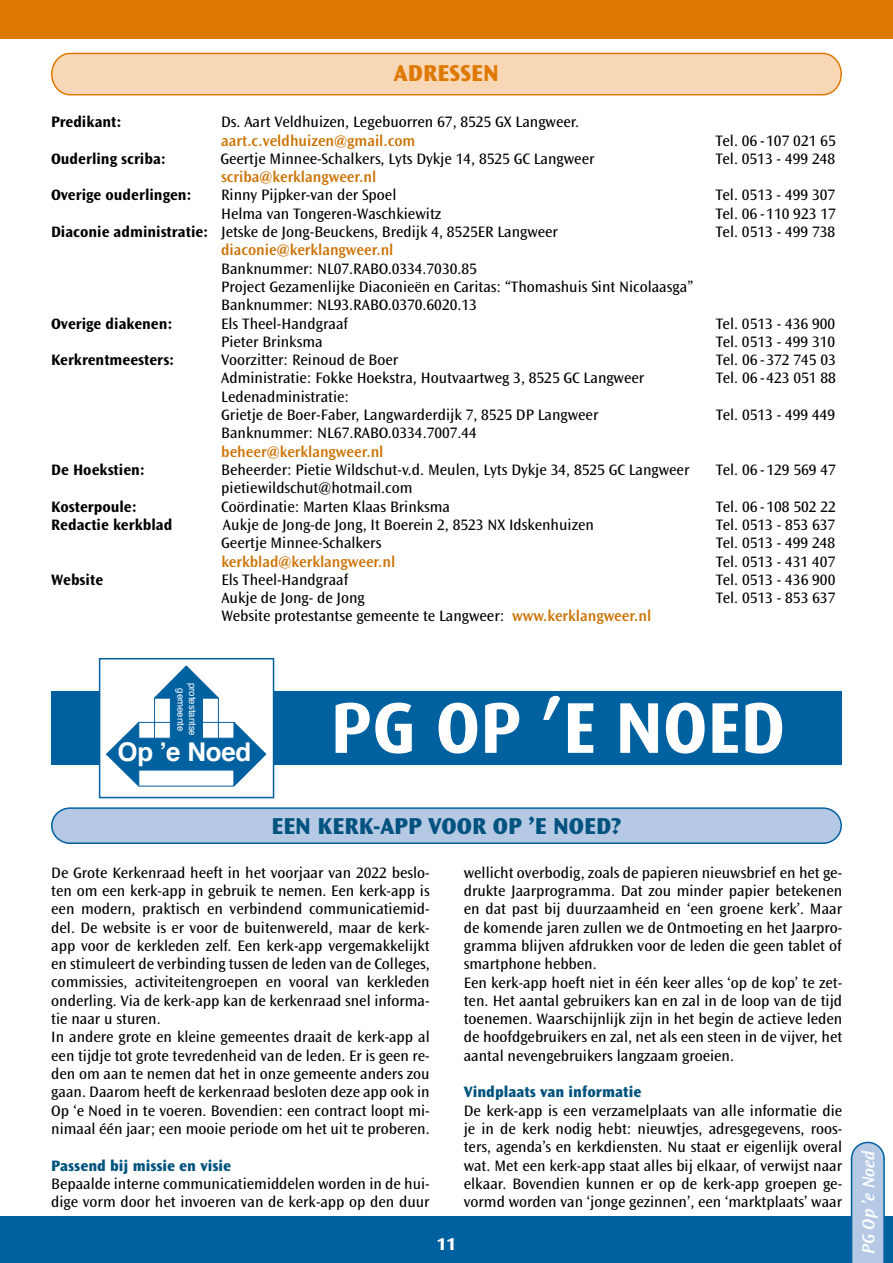
<style>
.page{position:relative;width:893px;height:1263px;background:#fff}
.page>*{position:absolute;margin:0;border:0;box-sizing:border-box;transform-origin:0 0}
.t1{font:700 72px "Dax";color:#fff}
.t2{font:700 25.8px "Helvetica";letter-spacing:-.005em;color:#fff}
.t3{font:800 24px "Ocean Sans Std";color:#00537e}
.t4{font:800 24px "Ocean Sans Std";color:#de7900}
.t5{font:italic 600 18px "Ocean Sans Std";color:#fff}
.t6{font:800 18px "Ocean Sans Std";color:#fff}
.t7{font:15.75px/18.3px "Ocean Sans Std";color:#000}
.t8{font:700 15.75px "Ocean Sans Std";color:#000}
.t9{font:600 15.75px "Ocean Sans Std";color:#cc7203}
.t10{font:800 15.75px "Ocean Sans Std";color:#00537e}
.t11{font:9.6px "Helvetica";color:#fff}
.s1{font-weight:700}
.s2{font-weight:600;color:#cc7203}
</style>
<div class="page">
<div style="left:0;top:1217px;width:893px;height:46px;background:#0061a1"></div>
<svg style="left:850px;top:1141px;width:36px;height:122px;background:#a6c0de"></svg>
<svg style="left:51px;top:52px;width:791px;height:44px;background:#f6d1ac"></svg>
<div style="left:51px;top:691px;width:791px;height:74px;background:#0061a1"></div>
<div style="left:100px;top:659px;width:174px;height:138px;background:#fff"></div>
<svg style="left:106px;top:665px;width:160px;height:122px"></svg>
<hr style="left:139px;top:722px;width:31px;height:1px;background:#0061a1">
<hr style="left:154px;top:698px;width:1px;height:40px;background:#0061a1">
<hr style="left:218px;top:698px;width:1px;height:40px;background:#0061a1">
<hr style="left:202px;top:722px;width:32px;height:1px;background:#0061a1">
<hr style="left:139px;top:786px;width:95px;height:1px;background:#0061a1">
<div style="left:99px;top:658px;width:175px;height:140px;border:2px solid #0061a1"></div>
<svg style="left:51px;top:807px;width:791px;height:37px;background:#a7c0df"></svg>
<div style="left:0;top:0;width:893px;height:38px;background:#de7900"></div>
<h3 class="t4" style="left:394px;top:60px;width:107px">ADRESSEN</h3>
<p class="t8" style="left:51px;top:113px;width:72px">Predikant:</p>
<p class="t7" style="left:221px;top:113px;width:360px">Ds. Aart Veldhuizen, Legebuorren 67, 8525 GX Langweer.</p>
<p class="t9" style="left:221px;top:132px;width:196px">aart.c.veldhuizen@gmail.com</p>
<p class="t7" style="left:716px;top:131px;width:122px">Tel. 06 - 107 021 65</p>
<p class="t8" style="left:51px;top:150px;width:117px">Ouderling scriba:</p>
<p class="t7" style="left:220px;top:150px;width:376px">Geertje Minnee-Schalkers, Lyts Dykje 14, 8525 GC Langweer</p>
<p class="t7" style="left:716px;top:150px;width:121px">Tel. 0513 - 499 248</p>
<p class="t9" style="left:221px;top:168px;width:157px">scriba@kerklangweer.nl</p>
<p class="t8" style="left:51px;top:186px;width:142px">Overige ouderlingen:</p>
<p class="t7" style="left:221px;top:186px;width:177px">Rinny Pijpker-van der Spoel</p>
<p class="t7" style="left:716px;top:186px;width:121px">Tel. 0513 - 499 307</p>
<p class="t7" style="left:221px;top:205px;width:222px">Helma van Tongeren-Waschkiewitz</p>
<p class="t7" style="left:716px;top:205px;width:122px">Tel. 06 - 110 923 17</p>
<p class="t7" style="left:51px;top:223px;width:508px"><span class="s1">Diaconie administratie:</span> Jetske de Jong-Beuckens, Bredijk 4, 8525ER Langweer</p>
<p class="t7" style="left:716px;top:223px;width:121px">Tel. 0513 - 499 738</p>
<p class="t9" style="left:221px;top:241px;width:174px">diaconie@kerklangweer.nl</p>
<p class="t7" style="left:221px;top:259px;width:473px">Banknummer: NL07.RABO.0334.7030.85<br>Project Gezamenlijke Diaconieën en Caritas: “Thomashuis Sint Nicolaasga”<br>Banknummer: NL93.RABO.0370.6020.13</p>
<p class="t8" style="left:51px;top:315px;width:123px">Overige diakenen:</p>
<p class="t7" style="left:221px;top:314px;width:129px">Els Theel-Handgraaf</p>
<p class="t7" style="left:716px;top:314px;width:121px">Tel. 0513 - 436 900</p>
<p class="t7" style="left:221px;top:333px;width:103px">Pieter Brinksma</p>
<p class="t7" style="left:716px;top:333px;width:121px">Tel. 0513 - 499 310</p>
<p class="t8" style="left:51px;top:351px;width:125px">Kerkrentmeesters:</p>
<p class="t7" style="left:221px;top:351px;width:179px">Voorzitter: Reinoud de Boer</p>
<p class="t7" style="left:716px;top:351px;width:122px">Tel. 06 - 372 745 03</p>
<p class="t7" style="left:221px;top:369px;width:425px">Administratie: Fokke Hoekstra, Houtvaartweg 3, 8525 GC Langweer</p>
<p class="t7" style="left:716px;top:369px;width:122px">Tel. 06 - 423 051 88</p>
<p class="t7" style="left:221px;top:388px;width:379px">Ledenadministratie:<br>Grietje de Boer-Faber, Langwarderdijk 7, 8525 DP Langweer</p>
<p class="t7" style="left:716px;top:406px;width:121px">Tel. 0513 - 499 449</p>
<p class="t7" style="left:221px;top:424px;width:257px">Banknummer: NL67.RABO.0334.7007.44</p>
<p class="t9" style="left:221px;top:443px;width:164px">beheer@kerklangweer.nl</p>
<p class="t8" style="left:51px;top:461px;width:95px">De Hoekstien:</p>
<p class="t7" style="left:221px;top:461px;width:470px">Beheerder: Pietie Wildschut-v.d. Meulen, Lyts Dykje 34, 8525 GC Langweer</p>
<p class="t7" style="left:716px;top:461px;width:122px">Tel. 06 - 129 569 47</p>
<p class="t7" style="left:221px;top:479px;width:193px">pietiewildschut@hotmail.com</p>
<p class="t8" style="left:51px;top:498px;width:87px">Kosterpoule:</p>
<p class="t7" style="left:221px;top:497px;width:230px">Coördinatie: Marten Klaas Brinksma</p>
<p class="t7" style="left:716px;top:497px;width:122px">Tel. 06 - 108 502 22</p>
<p class="t8" style="left:51px;top:516px;width:123px">Redactie kerkblad</p>
<p class="t7" style="left:223px;top:516px;width:372px">Aukje de Jong-de Jong, It Boerein 2, 8523 NX Idskenhuizen</p>
<p class="t7" style="left:716px;top:516px;width:121px">Tel. 0513 - 853 637</p>
<p class="t7" style="left:221px;top:534px;width:162px">Geertje Minnee-Schalkers</p>
<p class="t7" style="left:716px;top:534px;width:121px">Tel. 0513 - 499 248</p>
<p class="t9" style="left:221px;top:552px;width:176px">kerkblad@kerklangweer.nl</p>
<p class="t7" style="left:716px;top:552px;width:121px">Tel. 0513 - 431 407</p>
<p class="t8" style="left:51px;top:571px;width:53px">Website</p>
<p class="t7" style="left:221px;top:571px;width:129px">Els Theel-Handgraaf</p>
<p class="t7" style="left:716px;top:571px;width:121px">Tel. 0513 - 436 900</p>
<p class="t7" style="left:221px;top:589px;width:145px">Aukje de Jong- de Jong</p>
<p class="t7" style="left:716px;top:589px;width:121px">Tel. 0513 - 853 637</p>
<p class="t7" style="left:221px;top:607px;width:431px">Website protestantse gemeente te Langweer: <span class="s2">www.kerklangweer.nl</span></p>
<p class="t11" style="left:188px;top:688px;width:44px;rotate:90deg">gemeente</p>
<p class="t11" style="left:200px;top:683px;width:54px;rotate:90deg">protestantse</p>
<h2 class="t2" style="left:117px;top:731px;width:135px">Op ’e Noed</h2>
<h1 class="t1" style="left:331px;top:687px;width:456px">PG OP ’E NOED</h1>
<h3 class="t3" style="left:271px;top:813px;width:351px">EEN KERK-APP VOOR OP ’E NOED?</h3>
<p class="t7" style="left:51px;top:863px;width:380px">De Grote Kerkenraad heeft in het voorjaar van 2022 beslo&shy;ten om een kerk-app in gebruik te nemen. Een kerk-app is een modern, praktisch en verbindend communicatiemid&shy;del. De website is er voor de buitenwereld, maar de kerk&shy;app voor de kerkleden zelf. Een kerk-app vergemakkelijkt en stimuleert de verbinding tussen de leden van de Colleges, commissies, activiteitengroepen en vooral van kerkleden onderling. Via de kerk-app kan de kerkenraad snel informa&shy;tie naar u sturen.<br>In andere grote en kleine gemeentes draait de kerk-app al een tijdje tot grote tevredenheid van de leden. Er is geen re&shy;den om aan te nemen dat het in onze gemeente anders zou gaan. Daarom heeft de kerkenraad besloten deze app ook in Op ‘e Noed in te voeren. Bovendien: een contract loopt mi&shy;nimaal één jaar; een mooie periode om het uit te proberen.</p>
<p class="t10" style="left:51px;top:1156px;width:181px">Passend bij missie en visie</p>
<p class="t7" style="left:51px;top:1175px;width:380px">Bepaalde interne communicatiemiddelen worden in de hui&shy;dige vorm door het invoeren van de kerk-app op den duur</p>
<p class="t7" style="left:464px;top:863px;width:380px">wellicht overbodig, zoals de papieren nieuwsbrief en het ge&shy;drukte Jaarprogramma. Dat zou minder papier betekenen en dat past bij duurzaamheid en ‘een groene kerk’. Maar de komende jaren zullen we de Ontmoeting en het Jaarpro&shy;gramma blijven afdrukken voor de leden die geen tablet of smartphone hebben.<br>Een kerk-app hoeft niet in één keer alles ‘op de kop’ te zet&shy;ten. Het aantal gebruikers kan en zal in de loop van de tijd toenemen. Waarschijnlijk zijn in het begin de actieve leden de hoofdgebruikers en zal, net als een steen in de vijver, het aantal nevengebruikers langzaam groeien.</p>
<p class="t10" style="left:464px;top:1083px;width:179px">Vindplaats van informatie</p>
<p class="t7" style="left:464px;top:1101px;width:380px;text-align:justify">De kerk-app is een verzamelplaats van alle informatie die je in de kerk nodig hebt: nieuwtjes, adresgegevens, roos&shy;ters, agenda’s en kerkdiensten. Nu staat er eigenlijk overal wat. Met een kerk-app staat alles bij elkaar, of verwijst naar elkaar. Bovendien kunnen er op de kerk-app groepen ge&shy;vormd worden van ‘jonge gezinnen’, een ‘marktplaats’ waar</p>
<p class="t6" style="left:437px;top:1234px;width:21px">11</p>
<p class="t5" style="left:858px;top:1254px;width:105px;rotate:-90deg">PG Op ’e Noed</p>
</div>
